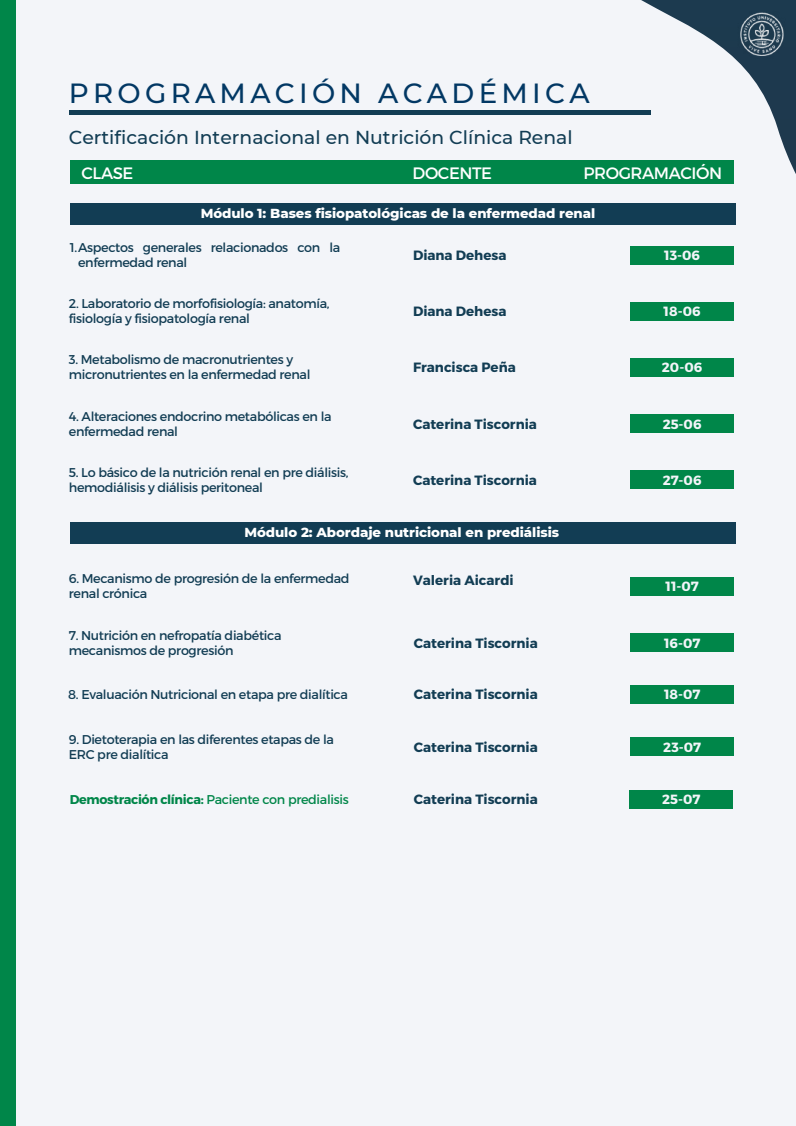
<style>
.page{position:relative;width:796px;height:1126px;background:#fff}
.page>*{position:absolute;margin:0;border:0;box-sizing:border-box;transform-origin:0 0}
.t1{font:500 27.67px "Montserrat";letter-spacing:.155em;color:#023864}
.t2{font:500 18.75px "Montserrat";color:#123d54}
.t3{font:16.5px "Montserrat";letter-spacing:-.025em;color:#fff}
.t4{font:700 13.42px "Montserrat";color:#123d54}
.t5{font:800 13.35px "Montserrat";letter-spacing:-.005em;color:#fff}
.t6{font:700 13.35px "Montserrat";color:#f3f5f9}
.t7{font:12.75px/15.1px "Montserrat";letter-spacing:-.025em;color:#123d54}
.t8{font:12.75px "Montserrat";letter-spacing:-.025em;color:#008649}
.s1{font-weight:700}
</style>
<div class="page">
<div style="left:0;top:0;width:795px;height:1125px;background:#f3f5f9"></div>
<svg style="left:525px;top:0;width:270px;height:260px"></svg>
<img style="left:731px;top:6px;width:59px;height:59px">
<div style="left:630px;top:246px;width:103px;height:18px;background:#008649"></div>
<div style="left:630px;top:302px;width:103px;height:18px;background:#008649"></div>
<div style="left:630px;top:357px;width:103px;height:19px;background:#008649"></div>
<div style="left:630px;top:576px;width:103px;height:19px;background:#008649"></div>
<div style="left:70px;top:203px;width:665px;height:22px;background:#123d54"></div>
<div style="left:70px;top:521px;width:665px;height:22px;background:#123d54"></div>
<div style="left:0;top:0;width:15px;height:1125px;background:#008649"></div>
<div style="left:69px;top:110px;width:581px;height:5px;background:#123d54"></div>
<div style="left:630px;top:414px;width:103px;height:18px;background:#008649"></div>
<div style="left:630px;top:633px;width:103px;height:18px;background:#008649"></div>
<div style="left:630px;top:684px;width:103px;height:19px;background:#008649"></div>
<div style="left:630px;top:737px;width:103px;height:18px;background:#008649"></div>
<div style="left:630px;top:470px;width:103px;height:19px;background:#008649"></div>
<div style="left:70px;top:161px;width:663px;height:23px;background:#008649"></div>
<div style="left:629px;top:789px;width:103px;height:19px;background:#008649"></div>
<h1 class="t1" style="left:69px;top:77px;width:522px">PROGRAMACIÓN ACADÉMICA</h1>
<h2 class="t2" style="left:69px;top:126px;width:505px">Certificación Internacional en Nutrición Clínica Renal</h2>
<p class="t3" style="left:82px;top:162px;width:53px">CLASE</p>
<p class="t3" style="left:412px;top:162px;width:81px">DOCENTE</p>
<p class="t3" style="left:583px;top:162px;width:140px">PROGRAMACIÓN</p>
<p class="t5" style="left:201px;top:205px;width:396px">Módulo 1: Bases fisiopatológicas de la enfermedad renal</p>
<p class="t7" style="left:78px;top:239px;width:263px;text-indent:-8px">1.Aspectos generales relacionados con la enfermedad renal</p>
<p class="t4" style="left:413px;top:247px;width:95px">Diana Dehesa</p>
<p class="t7" style="left:69px;top:295px;width:262px">2. Laboratorio de morfofisiología: anatomía, fisiología y fisiopatología renal</p>
<p class="t4" style="left:413px;top:303px;width:95px">Diana Dehesa</p>
<p class="t7" style="left:69px;top:351px;width:243px">3. Metabolismo de macronutrientes y micronutrientes en la enfermedad renal</p>
<p class="t4" style="left:413px;top:358px;width:104px">Francisca Peña</p>
<p class="t7" style="left:69px;top:408px;width:264px">4. Alteraciones endocrino metabólicas en la enfermedad renal</p>
<p class="t4" style="left:413px;top:415px;width:125px">Caterina Tiscornia</p>
<p class="t6" style="left:664px;top:247px;width:37px">13-06</p>
<p class="t6" style="left:663px;top:303px;width:38px">18-06</p>
<p class="t6" style="left:661px;top:359px;width:42px">20-06</p>
<p class="t6" style="left:662px;top:415px;width:40px">25-06</p>
<p class="t7" style="left:69px;top:464px;width:281px">5. Lo básico de la nutrición renal en pre diálisis, hemodiálisis y diálisis peritoneal</p>
<p class="t6" style="left:662px;top:471px;width:40px">27-06</p>
<p class="t4" style="left:413px;top:471px;width:125px">Caterina Tiscornia</p>
<p class="t5" style="left:244px;top:524px;width:316px">Módulo 2: Abordaje nutricional en prediálisis</p>
<p class="t7" style="left:69px;top:570px;width:282px">6. Mecanismo de progresión de la enfermedad renal crónica</p>
<p class="t4" style="left:413px;top:571px;width:102px">Valeria Aicardi</p>
<p class="t7" style="left:69px;top:626px;width:214px">7. Nutrición en nefropatía diabética mecanismos de progresión</p>
<p class="t4" style="left:414px;top:634px;width:125px">Caterina Tiscornia</p>
<p class="t7" style="left:68px;top:685px;width:281px">8. Evaluación Nutricional en etapa pre dialítica</p>
<p class="t4" style="left:414px;top:685px;width:125px">Caterina Tiscornia</p>
<p class="t7" style="left:69px;top:730px;width:267px">9. Dietoterapia en las diferentes etapas de la<br>ERC pre dialítica</p>
<p class="t4" style="left:414px;top:738px;width:125px">Caterina Tiscornia</p>
<p class="t6" style="left:665px;top:577px;width:35px">11-07</p>
<p class="t6" style="left:664px;top:634px;width:38px">16-07</p>
<p class="t6" style="left:664px;top:685px;width:38px">18-07</p>
<p class="t6" style="left:663px;top:738px;width:39px">23-07</p>
<p class="t8" style="left:70px;top:790px;width:280px"><span class="s1">Demostración clínica:</span> Paciente con predialisis</p>
<p class="t4" style="left:414px;top:790px;width:125px">Caterina Tiscornia</p>
<p class="t6" style="left:662px;top:790px;width:40px">25-07</p>
</div>
